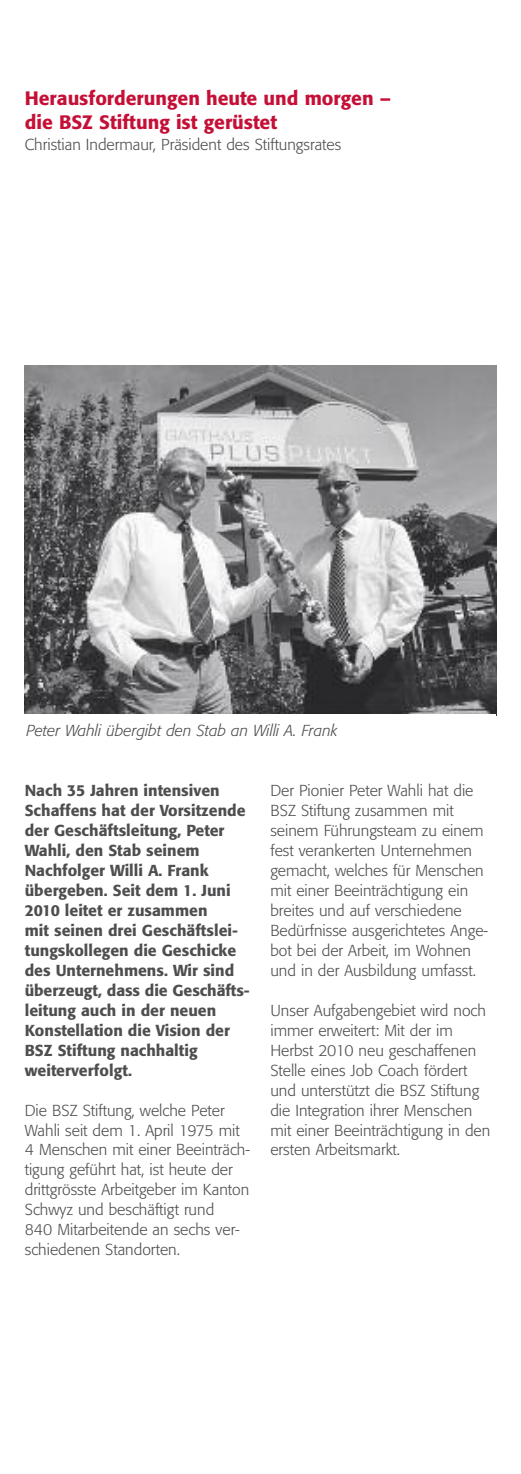
<style>
.page{position:relative;width:521px;height:1474px;background:#fff}
.page>*{position:absolute;margin:0;border:0;box-sizing:border-box;transform-origin:0 0}
.t1{font:500 19.25px/24.5px "Formata";color:#c50f36}
.t2{font:300 15.75px/19.9px "Formata";color:#4e4e50}
.t3{font:500 15.75px/19.9px "Formata";color:#4e4e50}
.t4{font:italic 300 15.75px "Formata";color:#4e4e50}
</style>
<div class="page">
<img style="left:25px;top:365px;width:471px;height:349px">
<p class="t1" style="left:25px;top:87px;width:368px">Herausforderungen heute und morgen – die BSZ Stiftung ist gerüstet</p>
<p class="t2" style="left:25px;top:136px;width:318px">Christian Indermaur, Präsident des Stiftungsrates</p>
<p class="t4" style="left:27px;top:724px;width:313px">Peter Wahli übergibt den Stab an Willi A. Frank</p>
<p class="t3" style="left:25px;top:782px;width:226px">Nach 35 Jahren intensiven<br>Schaffens hat der Vorsitzende der Geschäftsleitung, Peter<br>Wahli, den Stab seinem<br>Nachfolger Willi A. Frank übergeben. Seit dem 1. Juni<br>2010 leitet er zusammen<br>mit seinen drei Geschäftslei&shy;tungskollegen die Geschicke des Unternehmens. Wir sind überzeugt, dass die Geschäfts&shy;leitung auch in der neuen<br>Konstellation die Vision der<br>BSZ Stiftung nachhaltig weiterverfolgt.</p>
<p class="t2" style="left:25px;top:1101px;width:227px">Die BSZ Stiftung, welche Peter<br>Wahli seit dem 1. April 1975 mit<br>4 Menschen mit einer Beeinträch&shy;tigung geführt hat, ist heute der drittgrösste Arbeitgeber im Kanton<br>Schwyz und beschäftigt rund<br>840 Mitarbeitende an sechs ver&shy;schiedenen Standorten.</p>
<p class="t2" style="left:270px;top:782px;width:219px">Der Pionier Peter Wahli hat die<br>BSZ Stiftung zusammen mit seinem Führungsteam zu einem fest verankerten Unternehmen gemacht, welches für Menschen mit einer Beeinträchtigung ein breites und auf verschiedene<br>Bedürfnisse ausgerichtetes Ange&shy;bot bei der Arbeit, im Wohnen und in der Ausbildung umfasst.</p>
<p class="t2" style="left:270px;top:1001px;width:221px">Unser Aufgabengebiet wird noch immer erweitert: Mit der im<br>Herbst 2010 neu geschaffenen<br>Stelle eines Job Coach fördert und unterstützt die BSZ Stiftung die Integration ihrer Menschen mit einer Beeinträchtigung in den ersten Arbeitsmarkt.</p>
</div>
